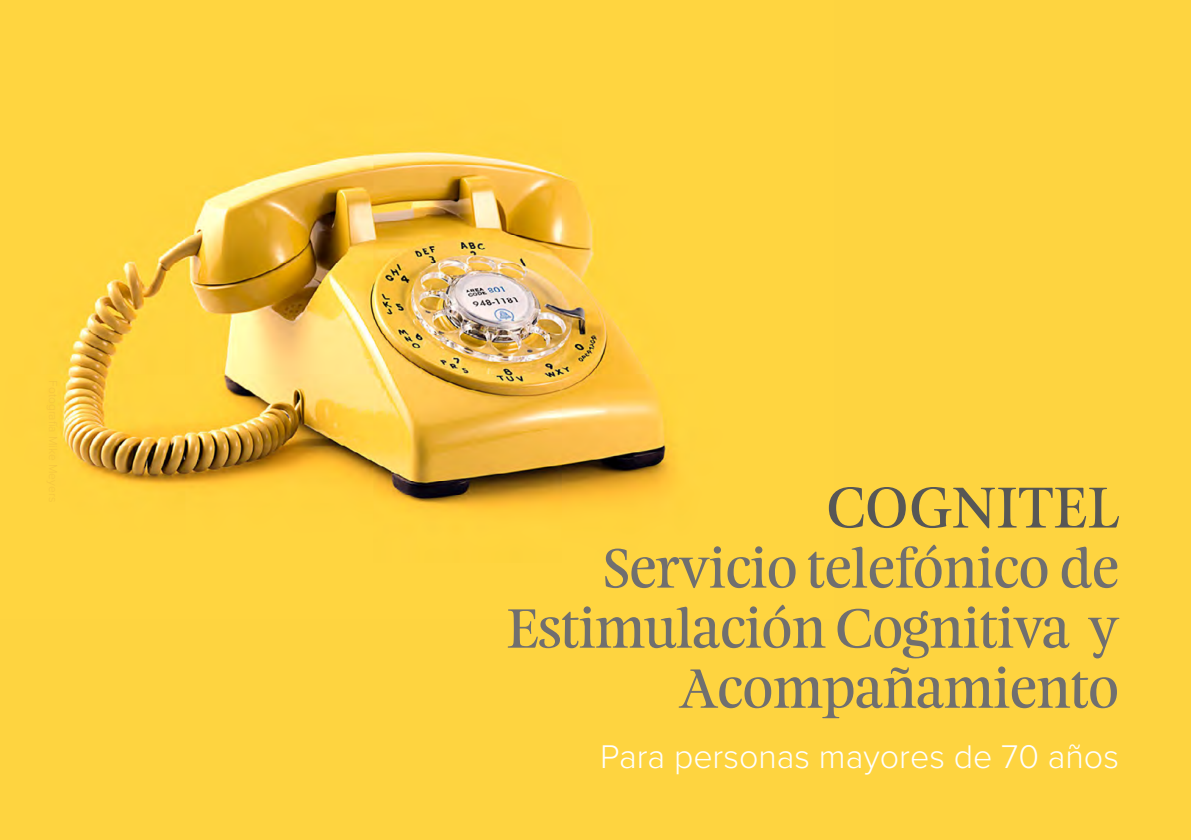
<style>
.page{position:relative;width:1191px;height:840px;background:#fff}
.page>*{position:absolute;margin:0;border:0;box-sizing:border-box;transform-origin:0 0}
.t1{font:52px "Feijoa Display";color:#575756}
.t2{font:50px/60px "Feijoa Display";color:#706f6f;text-align:right}
.t3{font:300 34px "Proxima Nova";color:#fff}
</style>
<div class="page">
<div style="left:0;top:0;width:1191px;height:839px;background:#fed440"></div>
<img style="left:0;top:0;width:833px;height:617px">
<p class="t1" style="left:826px;top:473px;width:294px">COGNITEL</p>
<p class="t2" style="left:506px;top:539px;width:614px">Servicio telefónico de<br>Estimulación Cognitiva y<br>Acompañamiento</p>
<p class="t3" style="left:600px;top:740px;width:520px">Para personas mayores de 70 años</p>
</div>
